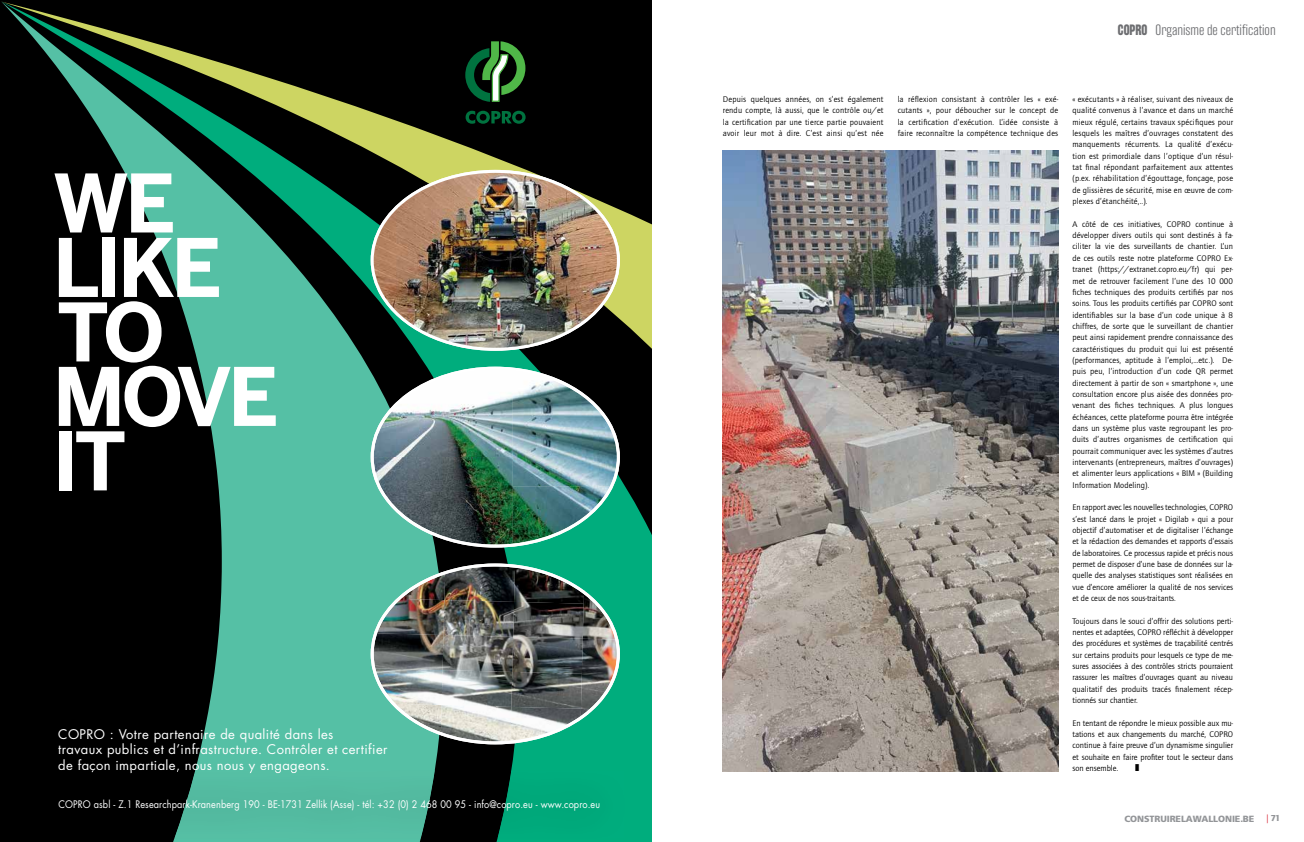
<style>
.page{position:relative;width:1304px;height:842px;background:#fff}
.page>*{position:absolute;margin:0;border:0;box-sizing:border-box;transform-origin:0 0}
.t1{font:700 79.8px/64.5px "Benton Sans";letter-spacing:-.05em;color:#fff}
.t2{font:300 15px "Rama Gothic E";color:#6d6e71;scale:1.04 1}
.t3{font:13px/15.6px "Futura Std";letter-spacing:.03em;color:#fff}
.t4{font:10.2px "Futura Std";letter-spacing:.01em;color:#fff;scale:.9 1}
.t5{font:900 9px "Frutiger LT Std";letter-spacing:-.01em;color:#939598}
.t6{font:900 9px "Quay Sans ITC Std";color:#939598}
.t7{font:8.5px/11.3px "Quay Sans ITC Std";letter-spacing:.01em;color:#000;text-align:justify}
.s1{font-weight:700}
.s2{font-weight:400;font-size:8.8px;color:#d82231}
</style>
<div class="page">
<img style="left:723px;top:151px;width:335px;height:620px">
<svg style="left:0;top:2px;width:652px;height:840px;background:#1f4939"></svg>
<svg style="left:466px;top:111px;width:60px;height:13px"></svg>
<svg style="left:465px;top:41px;width:60px;height:61px;background:#28572f"></svg>
<div style="left:33px;top:770px;width:141px;height:69px;background:#000"></div>
<div style="left:435px;top:770px;width:62px;height:69px;background:#000"></div>
<div style="left:174px;top:770px;width:261px;height:69px;background:#54bba1"></div>
<div style="left:497px;top:770px;width:128px;height:69px;background:#00a97b"></div>
<img style="left:59px;top:770px;width:136px;height:3px">
<img style="left:195px;top:770px;width:134px;height:3px">
<svg style="left:371px;top:170px;width:249px;height:181px;background:#445740"></svg>
<img style="left:374px;top:208px;width:173px;height:140px">
<img style="left:547px;top:181px;width:70px;height:79px">
<img style="left:499px;top:173px;width:49px;height:35px">
<img style="left:374px;top:173px;width:125px;height:84px">
<img style="left:499px;top:260px;width:118px;height:88px">
<img style="left:371px;top:367px;width:249px;height:181px">
<svg style="left:371px;top:563px;width:249px;height:181px;background:#27b38e"></svg>
<img style="left:401px;top:574px;width:43px;height:25px">
<img style="left:444px;top:575px;width:70px;height:25px">
<img style="left:514px;top:568px;width:70px;height:34px">
<img style="left:406px;top:599px;width:38px;height:34px">
<img style="left:443px;top:600px;width:71px;height:35px">
<img style="left:513px;top:602px;width:71px;height:37px">
<img style="left:406px;top:633px;width:38px;height:35px">
<img style="left:443px;top:635px;width:70px;height:35px">
<img style="left:512px;top:637px;width:71px;height:35px">
<img style="left:581px;top:639px;width:36px;height:70px">
<img style="left:375px;top:668px;width:68px;height:37px">
<img style="left:442px;top:670px;width:70px;height:35px">
<img style="left:511px;top:672px;width:71px;height:37px">
<img style="left:441px;top:705px;width:70px;height:36px">
<img style="left:510px;top:707px;width:71px;height:7px">
<svg style="left:581px;top:709px;width:9px;height:7px"></svg>
<img style="left:378px;top:684px;width:64px;height:52px">
<img style="left:442px;top:714px;width:146px;height:30px">
<img style="left:583px;top:684px;width:30px;height:30px">
<img style="left:371px;top:590px;width:35px;height:94px">
<img style="left:584px;top:590px;width:36px;height:94px">
<img style="left:406px;top:572px;width:36px;height:23px">
<img style="left:548px;top:572px;width:36px;height:23px">
<img style="left:442px;top:563px;width:107px;height:12px">
<h1 class="t1" style="left:52px;top:170px;width:228px">WE<br>LIKE<br>TO<br>MOVE<br>IT</h1>
<h3 class="t3" style="left:58px;top:726px;width:331px">COPRO : Votre partenaire de qualité dans les<br>travaux publics et d’infrastructure. Contrôler et certifier de façon impartiale, nous nous y engageons.</h3>
<p class="t4" style="left:59px;top:798px;width:603px">COPRO asbl - Z.1 Researchpark-Kranenberg 190 - BE-1731 Zellik (Asse) - tél: +32 (0) 2 468 00 95 - info@copro.eu - www.copro.eu</p>
<h2 class="t2" style="left:1118px;top:22px;width:153px"><span class="s1">COPRO</span> Organisme de certification</h2>
<p class="t7" style="left:723px;top:94px;width:162px">Depuis quelques années, on s’est également rendu compte, là aussi, que le contrôle ou/et la certification par une tierce partie pouvaient avoir leur mot à dire. C’est ainsi qu’est née</p>
<p class="t7" style="left:898px;top:94px;width:162px">la réflexion consistant à contrôler les « exé&shy;cutants », pour déboucher sur le concept de la certification d’exécution. L’idée consiste à faire reconnaître la compétence technique des</p>
<p class="t7" style="left:1072px;top:94px;width:162px">« exécutants » à réaliser, suivant des niveaux de qualité convenus à l’avance et dans un marché mieux régulé, certains travaux spécifiques pour lesquels les maîtres d’ouvrages constatent des manquements récurrents. La qualité d’exécu&shy;tion est primordiale dans l’optique d’un résul&shy;tat final répondant parfaitement aux attentes (p.ex. réhabilitation d’égouttage, fonçage, pose de glissières de sécurité, mise en œuvre de com&shy;plexes d’étanchéité,..).</p>
<p class="t7" style="left:1072px;top:218px;width:162px">A côté de ces initiatives, COPRO continue à développer divers outils qui sont destinés à fa&shy;ciliter la vie des surveillants de chantier. L’un de ces outils reste notre plateforme COPRO Ex&shy;tranet (https://extranet.copro.eu/fr) qui per&shy;met de retrouver facilement l’une des 10 000 fiches techniques des produits certifiés par nos soins. Tous les produits certifiés par COPRO sont identifiables sur la base d’un code unique à 8 chiffres, de sorte que le surveillant de chantier peut ainsi rapidement prendre connaissance des caractéristiques du produit qui lui est présenté (performances, aptitude à l’emploi,…etc.). De&shy;puis peu, l’introduction d’un code QR permet directement à partir de son « smartphone », une consultation encore plus aisée des données pro&shy;venant des fiches techniques. A plus longues échéances, cette plateforme pourra être intégrée dans un système plus vaste regroupant les pro&shy;duits d’autres organismes de certification qui pourrait communiquer avec les systèmes d’autres intervenants (entrepreneurs, maîtres d’ouvrages) et alimenter leurs applications « BIM » (Building Information Modeling).</p>
<p class="t7" style="left:1072px;top:502px;width:162px">En rapport avec les nouvelles technologies, COPRO s’est lancé dans le projet « Digilab » qui a pour objectif d’automatiser et de digitaliser l’échange et la rédaction des demandes et rapports d’essais de laboratoires. Ce processus rapide et précis nous permet de disposer d’une base de données sur la&shy;quelle des analyses statistiques sont réalisées en vue d’encore améliorer la qualité de nos services et de ceux de nos sous-traitants.</p>
<p class="t7" style="left:1072px;top:615px;width:162px">Toujours dans le souci d’offrir des solutions perti&shy;nentes et adaptées, COPRO réfléchit à développer des procédures et systèmes de traçabilité centrés sur certains produits pour lesquels ce type de me&shy;sures associées à des contrôles stricts pourraient rassurer les maîtres d’ouvrages quant au niveau qualitatif des produits tracés finalement récep&shy;tionnés sur chantier.</p>
<p class="t7" style="left:1072px;top:717px;width:162px">En tentant de répondre le mieux possible aux mu&shy;tations et aux changements du marché, COPRO continue à faire preuve d’un dynamisme singulier et souhaite en faire profiter tout le secteur dans son ensemble.</p>
<p class="t5" style="left:1124px;top:813px;width:131px">CONSTRUIRELAWALLONIE.BE</p>
<p class="t6" style="left:1266px;top:813px;width:16px"><span class="s2">|</span> 71</p>
</div>
